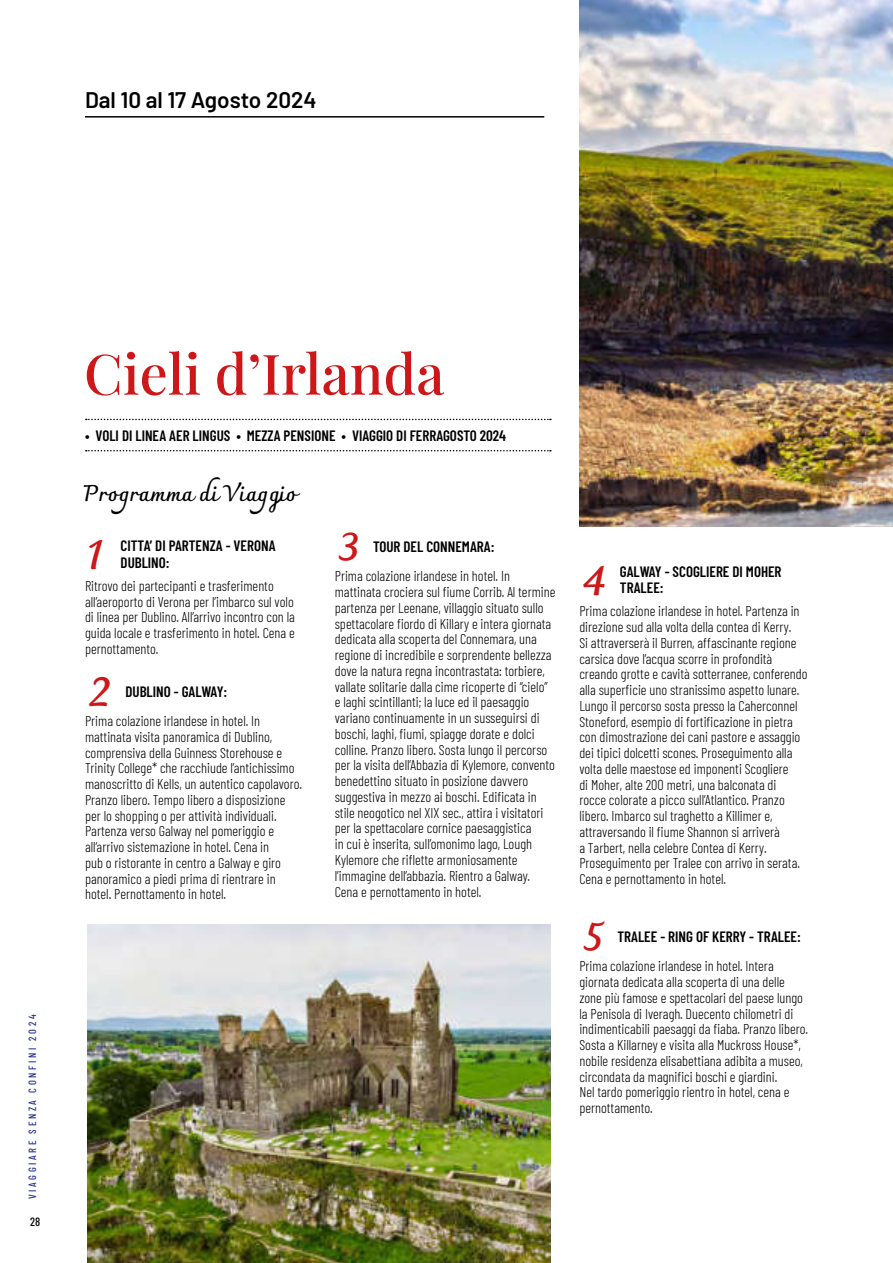
<style>
.page{position:relative;width:893px;height:1263px;background:#fff}
.page>*{position:absolute;margin:0;border:0;box-sizing:border-box;transform-origin:0 0}
.t1{font:500 55.95px "Playfair Display";color:#cd1719}
.t2{font:700 46.65px "Charmonman";color:#cd1719}
.t3{font:700 44.25px "Charmonman";color:#cd1719}
.t4{font:600 22.5px "Barlow";color:#000}
.t5{font:700 22.5px "Charmonman";color:#000}
.t6{font:600 15px/16.5px "Barlow Condensed";color:#000}
.t7{font:300 14.25px/15.8px "Barlow Condensed";color:#000}
.t8{font:500 12px "Barlow Condensed";color:#000}
.t9{font:500 10.5px "Barlow Condensed";letter-spacing:.25em;color:#28348b}
</style>
<div class="page">
<img style="left:579px;top:0;width:313px;height:526px">
<svg style="left:86px;top:419px;width:465px;height:1px"></svg>
<svg style="left:86px;top:450px;width:465px;height:1px"></svg>
<hr style="left:85px;top:116px;width:459px;height:2px;background:#000">
<img style="left:88px;top:924px;width:463px;height:339px">
<h3 class="t4" style="left:85px;top:91px;width:233px">Dal 10 al 17 Agosto 2024</h3>
<p class="t9" style="left:26px;top:1199px;width:186px;rotate:-90deg">VIAGGIARE SENZA CONFINI 2024</p>
<p class="t8" style="left:30px;top:1217px;width:12px">28</p>
<h1 class="t1" style="left:84px;top:351px;width:362px">Cieli d’Irlanda</h1>
<p class="t6" style="left:85px;top:429px;width:423px">• VOLI DI LINEA AER LINGUS • MEZZA PENSIONE • VIAGGIO DI FERRAGOSTO 2024</p>
<h3 class="t5" style="left:84px;top:480px;width:214px">Programma di Viaggio</h3>
<h2 class="t2" style="left:84px;top:526px;width:24px">1</h2>
<p class="t6" style="left:121px;top:538px;width:156px">CITTA’ DI PARTENZA - VERONA<br>DUBLINO:</p>
<p class="t7" style="left:85px;top:579px;width:211px">Ritrovo dei partecipanti e trasferimento all’aeroporto di Verona per l’imbarco sul volo di linea per Dublino. All’arrivo incontro con la guida locale e trasferimento in hotel. Cena e pernottamento.</p>
<h2 class="t2" style="left:89px;top:663px;width:24px">2</h2>
<p class="t6" style="left:126px;top:684px;width:103px">DUBLINO - GALWAY:</p>
<p class="t7" style="left:85px;top:714px;width:218px">Prima colazione irlandese in hotel. In mattinata visita panoramica di Dublino, comprensiva della Guinness Storehouse e Trinity College* che racchiude l’antichissimo manoscritto di Kells, un autentico capolavoro.<br>Pranzo libero. Tempo libero a disposizione per lo shopping o per attività individuali.<br>Partenza verso Galway nel pomeriggio e all’arrivo sistemazione in hotel. Cena in<br>pub o ristorante in centro a Galway e giro panoramico a piedi prima di rientrare in hotel. Pernottamento in hotel.</p>
<h3 class="t3" style="left:338px;top:518px;width:23px">3</h3>
<p class="t6" style="left:373px;top:539px;width:123px">TOUR DEL CONNEMARA:</p>
<p class="t7" style="left:335px;top:569px;width:222px">Prima colazione irlandese in hotel. In mattinata crociera sul fiume Corrib. Al termine partenza per Leenane, villaggio situato sullo spettacolare fiordo di Killary e intera giornata dedicata alla scoperta del Connemara, una regione di incredibile e sorprendente bellezza dove la natura regna incontrastata: torbiere, vallate solitarie dalla cime ricoperte di “cielo” e laghi scintillanti; la luce ed il paesaggio variano continuamente in un susseguirsi di boschi, laghi, fiumi, spiagge dorate e dolci colline. Pranzo libero. Sosta lungo il percorso per la visita dell’Abbazia di Kylemore, convento benedettino situato in posizione davvero suggestiva in mezzo ai boschi. Edificata in stile neogotico nel XIX sec., attira i visitatori per la spettacolare cornice paesaggistica<br>in cui è inserita, sull’omonimo lago, Lough Kylemore che riflette armoniosamente l’immagine dell’abbazia. Rientro a Galway.<br>Cena e pernottamento in hotel.</p>
<h2 class="t2" style="left:583px;top:551px;width:24px">4</h2>
<p class="t6" style="left:620px;top:564px;width:163px">GALWAY - SCOGLIERE DI MOHER<br>TRALEE:</p>
<p class="t7" style="left:579px;top:604px;width:230px">Prima colazione irlandese in hotel. Partenza in direzione sud alla volta della contea di Kerry.<br>Si attraverserà il Burren, affascinante regione carsica dove l’acqua scorre in profondità creando grotte e cavità sotterranee, conferendo alla superficie uno stranissimo aspetto lunare.<br>Lungo il percorso sosta presso la Caherconnel Stoneford, esempio di fortificazione in pietra con dimostrazione dei cani pastore e assaggio dei tipici dolcetti scones. Proseguimento alla volta delle maestose ed imponenti Scogliere<br>di Moher, alte 200 metri, una balconata di<br>rocce colorate a picco sull’Atlantico. Pranzo libero. Imbarco sul traghetto a Killimer e, attraversando il fiume Shannon si arriverà<br>a Tarbert, nella celebre Contea di Kerry.<br>Proseguimento per Tralee con arrivo in serata.<br>Cena e pernottamento in hotel.</p>
<h3 class="t3" style="left:582px;top:908px;width:23px">5</h3>
<p class="t6" style="left:617px;top:929px;width:185px">TRALEE - RING OF KERRY - TRALEE:</p>
<p class="t7" style="left:579px;top:959px;width:230px">Prima colazione irlandese in hotel. Intera giornata dedicata alla scoperta di una delle zone più famose e spettacolari del paese lungo la Penisola di Iveragh. Duecento chilometri di indimenticabili paesaggi da fiaba. Pranzo libero.<br>Sosta a Killarney e visita alla Muckross House*, nobile residenza elisabettiana adibita a museo, circondata da magnifici boschi e giardini.<br>Nel tardo pomeriggio rientro in hotel, cena e pernottamento.</p>
</div>
